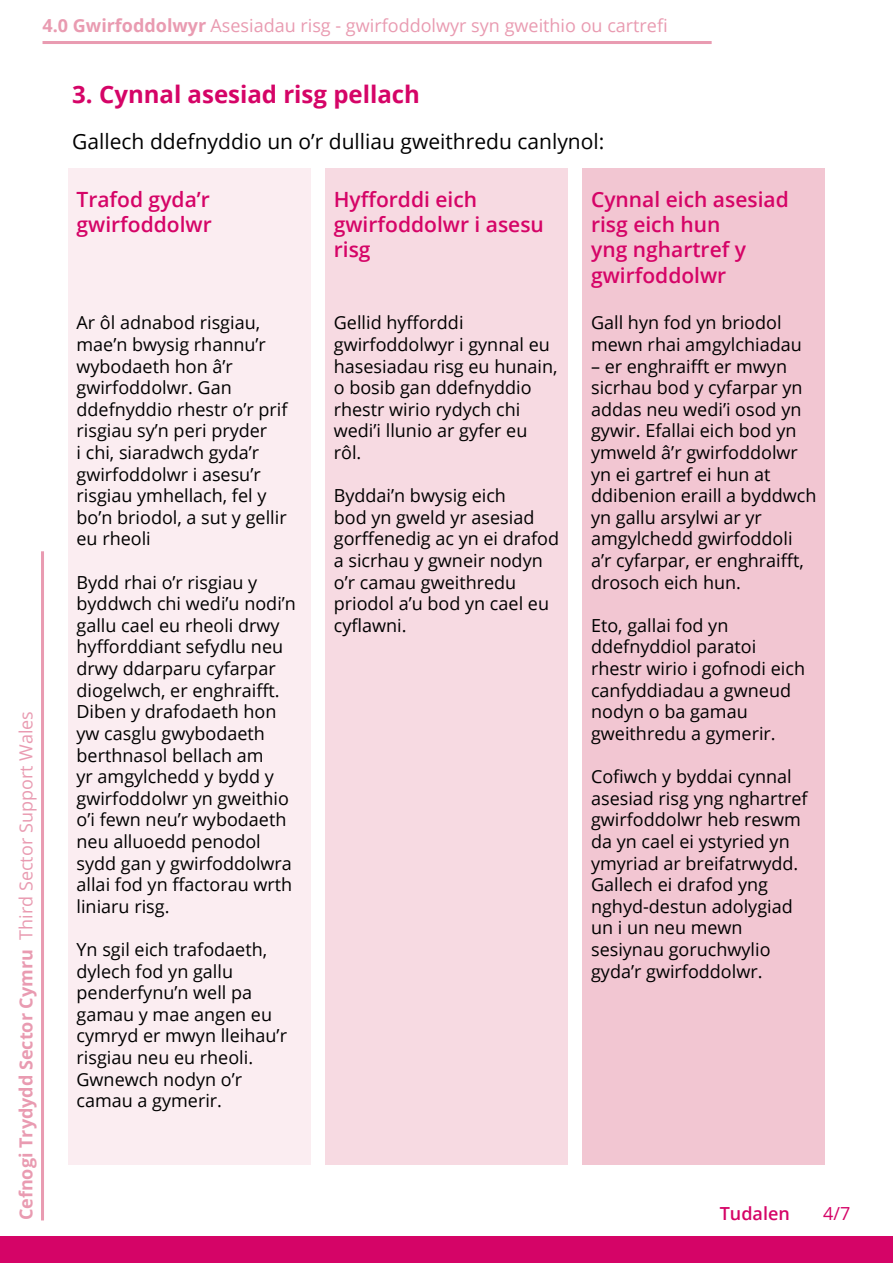
<style>
.page{position:relative;width:893px;height:1263px;background:#fff}
.page>*{position:absolute;margin:0;border:0;box-sizing:border-box;transform-origin:0 0}
.Subheading-Pink{font:700 24px "Open Sans";color:#d50467}
.Paragraph-Standard{font:600 21px/25.2px "Open Sans";color:#d50467}
.Paragraph-Standard-2{font:21px "Open Sans";color:#000}
.Paragraph-Standard-3{font:18px/21.6px "Open Sans";color:#000}
.t1{font:18px "Open Sans";color:#e99bb1}
.t2{font:700 18px "Open Sans";color:#e99bb1}
.t3{font:600 18px "Open Sans";color:#d50467}
.t4{font:18px "Open Sans";color:#d50467}
.s1{font-weight:700}
</style>
<div class="page">
<hr style="left:43px;top:41px;width:669px;height:3px;background:#e99bb1">
<div style="left:0;top:1236px;width:893px;height:27px;background:#d50467"></div>
<hr style="left:41px;top:551px;width:3px;height:669px;background:#e99bb1">
<div style="left:325px;top:168px;width:243px;height:996px;background:#f7dae2"></div>
<div style="left:68px;top:168px;width:242px;height:996px;background:#fbedf1"></div>
<div style="left:583px;top:168px;width:242px;height:996px;background:#f2c6d2"></div>
<p class="t1" style="left:43px;top:13px;width:627px"><span class="s1">4.0 Gwirfoddolwyr</span> Asesiadau risg - gwirfoddolwyr syn gweithio ou cartrefi</p>
<p class="t1" style="left:14px;top:940px;width:230px;rotate:-90deg">Third Sector Support Wales</p>
<p class="t2" style="left:13px;top:1220px;width:273px;rotate:-90deg">Cefnogi Trydydd Sector Cymru</p>
<h4 class="Subheading-Pink" style="left:72px;top:78px;width:349px">3. Cynnal asesiad risg pellach</h4>
<p class="Paragraph-Standard-2" style="left:72px;top:127px;width:534px">Gallech ddefnyddio un o’r dulliau gweithredu canlynol:</p>
<p class="Paragraph-Standard" style="left:334px;top:186px;width:212px">Hyfforddi eich gwirfoddolwr i asesu risg</p>
<p class="Paragraph-Standard" style="left:77px;top:186px;width:137px">Trafod gyda’r gwirfoddolwr</p>
<p class="Paragraph-Standard" style="left:591px;top:186px;width:199px">Cynnal eich asesiad</p>
<p class="Paragraph-Standard" style="left:591px;top:212px;width:157px">risg eich hun yng nghartref y gwirfoddolwr</p>
<p class="Paragraph-Standard-3" style="left:591px;top:312px;width:212px">Gall hyn fod yn briodol mewn rhai amgylchiadau</p>
<p class="Paragraph-Standard-3" style="left:591px;top:355px;width:227px">– er enghraifft er mwyn sicrhau bod y cyfarpar yn addas neu wedi’i osod yn gywir. Efallai eich bod yn ymweld â’r gwirfoddolwr yn ei gartref ei hun at ddibenion eraill a byddwch yn gallu arsylwi ar yr amgylchedd gwirfoddoli a’r cyfarpar, er enghraifft, drosoch eich hun.</p>
<p class="Paragraph-Standard-3" style="left:591px;top:614px;width:216px">Eto, gallai fod yn ddefnyddiol paratoi rhestr wirio i gofnodi eich canfyddiadau a gwneud nodyn o ba gamau gweithredu a gymerir.</p>
<p class="Paragraph-Standard-3" style="left:591px;top:765px;width:218px">Cofiwch y byddai cynnal asesiad risg yng nghartref gwirfoddolwr heb reswm da yn cael ei ystyried yn ymyriad ar breifatrwydd.<br>Gallech ei drafod yng nghyd-destun adolygiad un i un neu mewn sesiynau goruchwylio gyda’r gwirfoddolwr.</p>
<p class="Paragraph-Standard-3" style="left:77px;top:312px;width:213px">Ar ôl adnabod risgiau, mae’n bwysig rhannu’r wybodaeth hon â’r gwirfoddolwr. Gan ddefnyddio rhestr o’r prif risgiau sy’n peri pryder<br>i chi, siaradwch gyda’r gwirfoddolwr i asesu’r risgiau ymhellach, fel y bo’n briodol, a sut y gellir eu rheoli</p>
<p class="Paragraph-Standard-3" style="left:77px;top:571px;width:221px">Bydd rhai o’r risgiau y byddwch chi wedi’u nodi’n gallu cael eu rheoli drwy hyfforddiant sefydlu neu drwy ddarparu cyfarpar diogelwch, er enghraifft.<br>Diben y drafodaeth hon yw casglu gwybodaeth berthnasol bellach am<br>yr amgylchedd y bydd y gwirfoddolwr yn gweithio o’i fewn neu’r wybodaeth neu alluoedd penodol sydd gan y gwirfoddolwra allai fod yn ffactorau wrth liniaru risg.</p>
<p class="Paragraph-Standard-3" style="left:77px;top:938px;width:212px">Yn sgil eich trafodaeth, dylech fod yn gallu penderfynu’n well pa gamau y mae angen eu cymryd er mwyn lleihau’r risgiau neu eu rheoli.<br>Gwnewch nodyn o’r camau a gymerir.</p>
<p class="Paragraph-Standard-3" style="left:334px;top:312px;width:225px">Gellid hyfforddi gwirfoddolwyr i gynnal eu hasesiadau risg eu hunain, o bosib gan ddefnyddio rhestr wirio rydych chi wedi’i llunio ar gyfer eu rôl.</p>
<p class="Paragraph-Standard-3" style="left:334px;top:484px;width:227px">Byddai’n bwysig eich<br>bod yn gweld yr asesiad gorffenedig ac yn ei drafod a sicrhau y gwneir nodyn o’r camau gweithredu priodol a’u bod yn cael eu cyflawni.</p>
<p class="t3" style="left:720px;top:1201px;width:72px">Tudalen</p>
<p class="t4" style="left:823px;top:1201px;width:29px">4/7</p>
</div>
